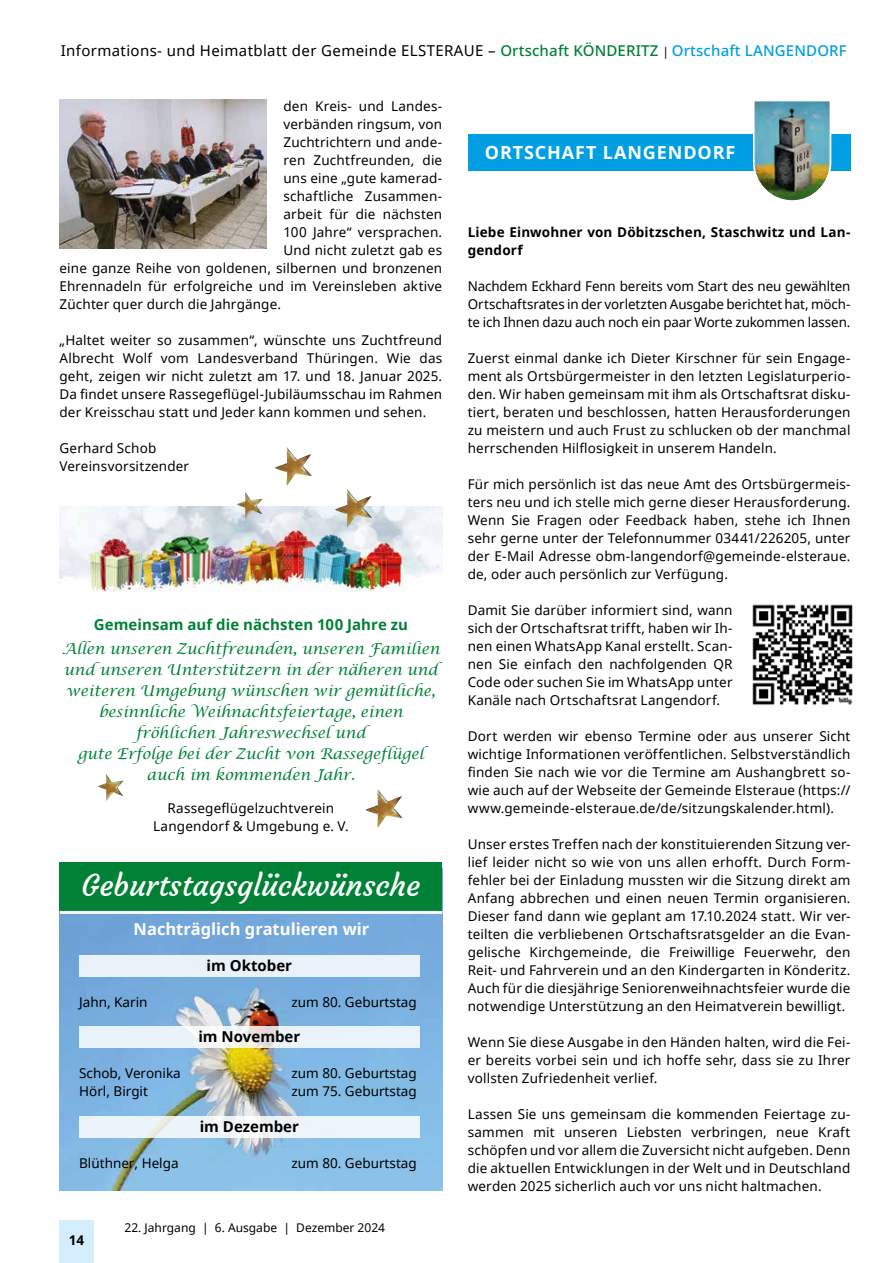
<style>
.page{position:relative;width:893px;height:1263px;background:#fff}
.page>*{position:absolute;margin:0;border:0;box-sizing:border-box;transform-origin:0 0}
.t1{font:30px "Courgette";color:#fff}
.t2{font:700 18px "Noto Sans";letter-spacing:.05em;color:#fff}
.t3{font:700 16.5px "Noto Sans";color:#fff}
.t4{font:italic 15px/21px "Lucida Calligraphy";letter-spacing:-.01em;color:#008136;text-align:center}
.t5{font:15px "Noto Sans";letter-spacing:.025em;color:#000}
.t6{font:700 15px "Noto Sans";letter-spacing:.005em;color:#008136}
.t7{font:700 15px "Noto Sans";color:#000}
.t8{font:13.5px/18px "Noto Sans";letter-spacing:.01em;color:#000;text-align:justify}
.t9{font:700 13.5px/18px "Noto Sans";letter-spacing:.01em;color:#000}
.t10{font:12px "Noto Sans";color:#000}
.s1{font-weight:500;color:#008136}
.s2{font-size:12px}
.s3{font-weight:500;color:#009ee3}
</style>
<div class="page">
<div style="left:60px;top:1220px;width:34px;height:43px;background:#d4edfc"></div>
<img style="left:60px;top:507px;width:382px;height:85px">
<img style="left:60px;top:914px;width:382px;height:277px">
<div style="left:79px;top:955px;width:340px;height:21px;background:#e9f2f9"></div>
<svg style="left:79px;top:1026px;width:340px;height:22px;fill:#ebf3fa"></svg>
<svg style="left:79px;top:1116px;width:340px;height:21px;fill:#ecf5fb"></svg>
<div style="left:60px;top:862px;width:382px;height:51px;background:#008136"></div>
<hr style="left:60px;top:911px;width:382px;height:3px;background:#fff">
<div style="left:468px;top:135px;width:382px;height:36px;background:#009ee3"></div>
<img style="left:752px;top:101px;width:80px;height:100px">
<img style="left:60px;top:100px;width:206px;height:149px">
<img style="left:366px;top:789px;width:36px;height:39px">
<img style="left:236px;top:492px;width:26px;height:27px">
<img style="left:275px;top:447px;width:37px;height:39px">
<img style="left:335px;top:489px;width:37px;height:38px">
<img style="left:97px;top:774px;width:26px;height:27px">
<img style="left:752px;top:604px;width:101px;height:101px">
<p class="t5" style="left:61px;top:40px;width:788px">Informations- und Heimatblatt der Gemeinde ELSTERAUE – <span class="s1">Ortschaft KÖNDERITZ</span> <span class="s2">|</span> <span class="s3">Ortschaft LANGENDORF</span></p>
<p class="t8" style="left:283px;top:96px;width:160px">den Kreis- und Landes-</p>
<p class="t8" style="left:283px;top:114px;width:160px">verbänden ringsum, von</p>
<p class="t8" style="left:283px;top:132px;width:160px">Zuchtrichtern und ande-</p>
<p class="t8" style="left:283px;top:150px;width:160px">ren Zuchtfreunden, die</p>
<p class="t8" style="left:283px;top:168px;width:160px">uns eine „gute kamerad-</p>
<p class="t8" style="left:283px;top:186px;width:160px">schaftliche Zusammen-</p>
<p class="t8" style="left:283px;top:204px;width:160px">arbeit für die nächsten</p>
<p class="t8" style="left:283px;top:222px;width:160px">100 Jahre“ versprachen.</p>
<p class="t8" style="left:283px;top:240px;width:160px">Und nicht zuletzt gab es</p>
<p class="t8" style="left:60px;top:258px;width:384px">eine ganze Reihe von goldenen, silbernen und bronzenen</p>
<p class="t8" style="left:60px;top:276px;width:384px">Ehrennadeln für erfolgreiche und im Vereinsleben aktive</p>
<p class="t8" style="left:60px;top:294px;width:223px">Züchter quer durch die Jahrgänge.</p>
<p class="t8" style="left:60px;top:330px;width:384px">„Haltet weiter so zusammen“, wünschte uns Zuchtfreund Albrecht Wolf vom Landesverband Thüringen. Wie das geht, zeigen wir nicht zuletzt am 17. und 18. Januar 2025.<br>Da findet unsere Rassegeflügel-Jubiläumsschau im Rahmen der Kreisschau statt und Jeder kann kommen und sehen.</p>
<p class="t8" style="left:60px;top:438px;width:131px">Gerhard Schob<br>Vereinsvorsitzender</p>
<p class="t6" style="left:94px;top:614px;width:316px">Gemeinsam auf die nächsten 100 Jahre zu</p>
<p class="t4" style="left:62px;top:638px;width:379px">Allen unseren Zuchtfreunden, unseren Familien und unseren Unterstützern in der näheren und weiteren Umgebung wünschen wir gemütliche, besinnliche Weihnachtsfeiertage, einen fröhlichen Jahreswechsel und<br>gute Erfolge bei der Zucht von Rassegeflügel auch im kommenden Jahr.</p>
<p class="t8" style="left:153px;top:798px;width:197px;text-align:center">Rassegeflügelzuchtverein<br>Langendorf &amp; Umgebung e. V.</p>
<h1 class="t1" style="left:81px;top:867px;width:340px">Geburtstagsglückwünsche</h1>
<p class="t3" style="left:134px;top:918px;width:237px">Nachträglich gratulieren wir</p>
<p class="t7" style="left:207px;top:955px;width:87px">im Oktober</p>
<p class="t8" style="left:79px;top:993px;width:70px">Jahn, Karin</p>
<p class="t8" style="left:292px;top:993px;width:127px">zum 80. Geburtstag</p>
<p class="t7" style="left:198px;top:1026px;width:103px">im November</p>
<p class="t8" style="left:79px;top:1064px;width:103px">Schob, Veronika</p>
<p class="t8" style="left:292px;top:1064px;width:127px">zum 80. Geburtstag</p>
<p class="t8" style="left:79px;top:1082px;width:70px">Hörl, Birgit</p>
<p class="t8" style="left:292px;top:1082px;width:127px">zum 75. Geburtstag</p>
<p class="t7" style="left:200px;top:1115px;width:101px">im Dezember</p>
<p class="t8" style="left:79px;top:1153px;width:101px">Blüthner, Helga</p>
<p class="t8" style="left:292px;top:1153px;width:127px">zum 80. Geburtstag</p>
<p class="t9" style="left:69px;top:1230px;width:17px">14</p>
<p class="t10" style="left:125px;top:1219px;width:262px">22. Jahrgang | 6. Ausgabe | Dezember 2024</p>
<h2 class="t2" style="left:485px;top:140px;width:252px">ORTSCHAFT LANGENDORF</h2>
<p class="t9" style="left:468px;top:222px;width:384px">Liebe Einwohner von Döbitzschen, Staschwitz und Lan&shy;gendorf</p>
<p class="t8" style="left:468px;top:276px;width:384px">Nachdem Eckhard Fenn bereits vom Start des neu gewählten Ortschaftsrates in der vorletzten Ausgabe berichtet hat, möch&shy;te ich Ihnen dazu auch noch ein paar Worte zukommen lassen.</p>
<p class="t8" style="left:468px;top:348px;width:384px">Zuerst einmal danke ich Dieter Kirschner für sein Engage&shy;ment als Ortsbürgermeister in den letzten Legislaturperio&shy;den. Wir haben gemeinsam mit ihm als Ortschaftsrat disku&shy;tiert, beraten und beschlossen, hatten Herausforderungen zu meistern und auch Frust zu schlucken ob der manchmal herrschenden Hilflosigkeit in unserem Handeln.</p>
<p class="t8" style="left:468px;top:474px;width:384px">Für mich persönlich ist das neue Amt des Ortsbürgermeis&shy;ters neu und ich stelle mich gerne dieser Herausforderung.<br>Wenn Sie Fragen oder Feedback haben, stehe ich Ihnen sehr gerne unter der Telefonnummer 03441/226205, unter der E-Mail Adresse obm-langendorf@gemeinde-elsteraue. de, oder auch persönlich zur Verfügung.</p>
<p class="t8" style="left:468px;top:600px;width:266px">Damit Sie darüber informiert sind, wann sich der Ortschaftsrat trifft, haben wir Ih&shy;nen einen WhatsApp Kanal erstellt. Scan&shy;nen Sie einfach den nachfolgenden QR Code oder suchen Sie im WhatsApp unter Kanäle nach Ortschaftsrat Langendorf.</p>
<p class="t8" style="left:468px;top:726px;width:384px">Dort werden wir ebenso Termine oder aus unserer Sicht wichtige Informationen veröffentlichen. Selbstverständlich finden Sie nach wie vor die Termine am Aushangbrett so&shy;wie auch auf der Webseite der Gemeinde Elsteraue (https:// www.gemeinde-elsteraue.de/de/sitzungskalender.html).</p>
<p class="t8" style="left:468px;top:834px;width:384px">Unser erstes Treffen nach der konstituierenden Sitzung ver&shy;lief leider nicht so wie von uns allen erhofft. Durch Form&shy;fehler bei der Einladung mussten wir die Sitzung direkt am Anfang abbrechen und einen neuen Termin organisieren.<br>Dieser fand dann wie geplant am 17.10.2024 statt. Wir ver&shy;teilten die verbliebenen Ortschaftsratsgelder an die Evan&shy;gelische Kirchgemeinde, die Freiwillige Feuerwehr, den Reit- und Fahrverein und an den Kindergarten in Könderitz.<br>Auch für die diesjährige Seniorenweihnachtsfeier wurde die notwendige Unterstützung an den Heimatverein bewilligt.</p>
<p class="t8" style="left:468px;top:1032px;width:384px">Wenn Sie diese Ausgabe in den Händen halten, wird die Fei&shy;er bereits vorbei sein und ich hoffe sehr, dass sie zu Ihrer vollsten Zufriedenheit verlief.</p>
<p class="t8" style="left:468px;top:1104px;width:384px">Lassen Sie uns gemeinsam die kommenden Feiertage zu&shy;sammen mit unseren Liebsten verbringen, neue Kraft schöpfen und vor allem die Zuversicht nicht aufgeben. Denn die aktuellen Entwicklungen in der Welt und in Deutschland werden 2025 sicherlich auch vor uns nicht haltmachen.</p>
</div>
